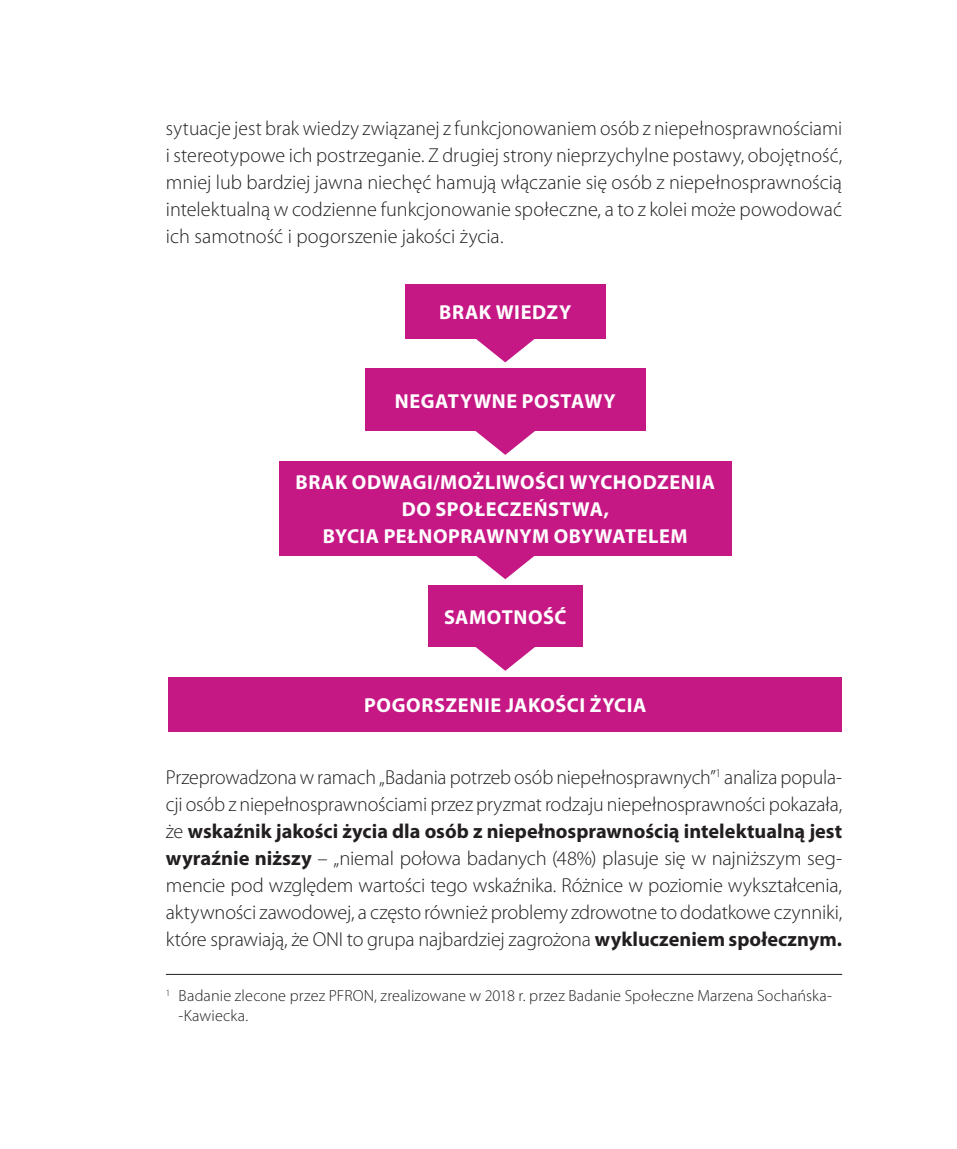
<style>
.page{position:relative;width:957px;height:1149px;background:#fff}
.page>*{position:absolute;margin:0;border:0;box-sizing:border-box;transform-origin:0 0}
.Tekst{font:300 20.25px/27px "Myriad Pro";letter-spacing:-.005em;color:#231f20;text-align:justify}
.białe_do_wykresu{font:700 20.25px/27px "Myriad Pro";letter-spacing:.025em;color:#fff;text-align:center}
.przypisy{font:300 16.2px/20.2px "Myriad Pro";letter-spacing:.01em;color:#231f20}
.s1{font-weight:700}
</style>
<div class="page">
<hr style="left:166px;top:973px;width:676px;height:1px;background:#231f20">
<div style="left:168px;top:677px;width:674px;height:54px;background:#c61885"></div>
<div style="left:405px;top:284px;width:201px;height:54px;background:#c61885"></div>
<svg style="left:472px;top:338px;width:67px;height:24px"></svg>
<div style="left:365px;top:369px;width:280px;height:62px;background:#c61885"></div>
<svg style="left:475px;top:431px;width:60px;height:23px"></svg>
<div style="left:279px;top:461px;width:453px;height:94px;background:#c61885"></div>
<svg style="left:472px;top:555px;width:67px;height:24px"></svg>
<div style="left:428px;top:585px;width:155px;height:61px;background:#c61885"></div>
<svg style="left:472px;top:646px;width:67px;height:24px"></svg>
<p class="Tekst" style="left:166px;top:115px;width:678px">sytuacje jest brak wiedzy związanej z funkcjonowaniem osób z niepełnosprawnościami i stereotypowe ich postrzeganie. Z drugiej strony nieprzychylne postawy, obojętność, mniej lub bardziej jawna niechęć hamują włączanie się osób z niepełnosprawnością intelektualną w codzienne funkcjonowanie społeczne, a to z kolei może powodować ich samotność i pogorszenie jakości życia.</p>
<p class="białe_do_wykresu" style="left:439px;top:299px;width:134px">BRAK WIEDZY</p>
<p class="białe_do_wykresu" style="left:395px;top:387px;width:222px">NEGATYWNE POSTAWY</p>
<p class="białe_do_wykresu" style="left:295px;top:469px;width:421px">BRAK ODWAGI/MOŻLIWOŚCI WYCHODZENIA<br>DO SPOŁECZEŃSTWA,<br>BYCIA PEŁNOPRAWNYM OBYWATELEM</p>
<p class="białe_do_wykresu" style="left:444px;top:603px;width:124px">SAMOTNOŚĆ</p>
<p class="białe_do_wykresu" style="left:364px;top:691px;width:283px">POGORSZENIE JAKOŚCI ŻYCIA</p>
<p class="Tekst" style="left:166px;top:763px;width:678px">Przeprowadzona w ramach „Badania potrzeb osób niepełnosprawnych”<sup>1</sup> analiza popula&shy;cji osób z niepełnosprawnościami przez pryzmat rodzaju niepełnosprawności pokazała, że <span class="s1">wskaźnik jakości życia dla osób z niepełnosprawnością intelektualną jest wyraźnie niższy</span> – „niemal połowa badanych (48%) plasuje się w najniższym seg&shy;mencie pod względem wartości tego wskaźnika. Różnice w poziomie wykształcenia, aktywności zawodowej, a często również problemy zdrowotne to dodatkowe czynniki, które sprawiają, że ONI to grupa najbardziej zagrożona <span class="s1">wykluczeniem społecznym.</span></p>
<p class="przypisy" style="left:179px;top:985px;width:655px;text-indent:-13px"><sup>1</sup> Badanie zlecone przez PFRON, zrealizowane w 2018 r. przez Badanie Społeczne Marzena Sochańska-‑Kawiecka.</p>
</div>
